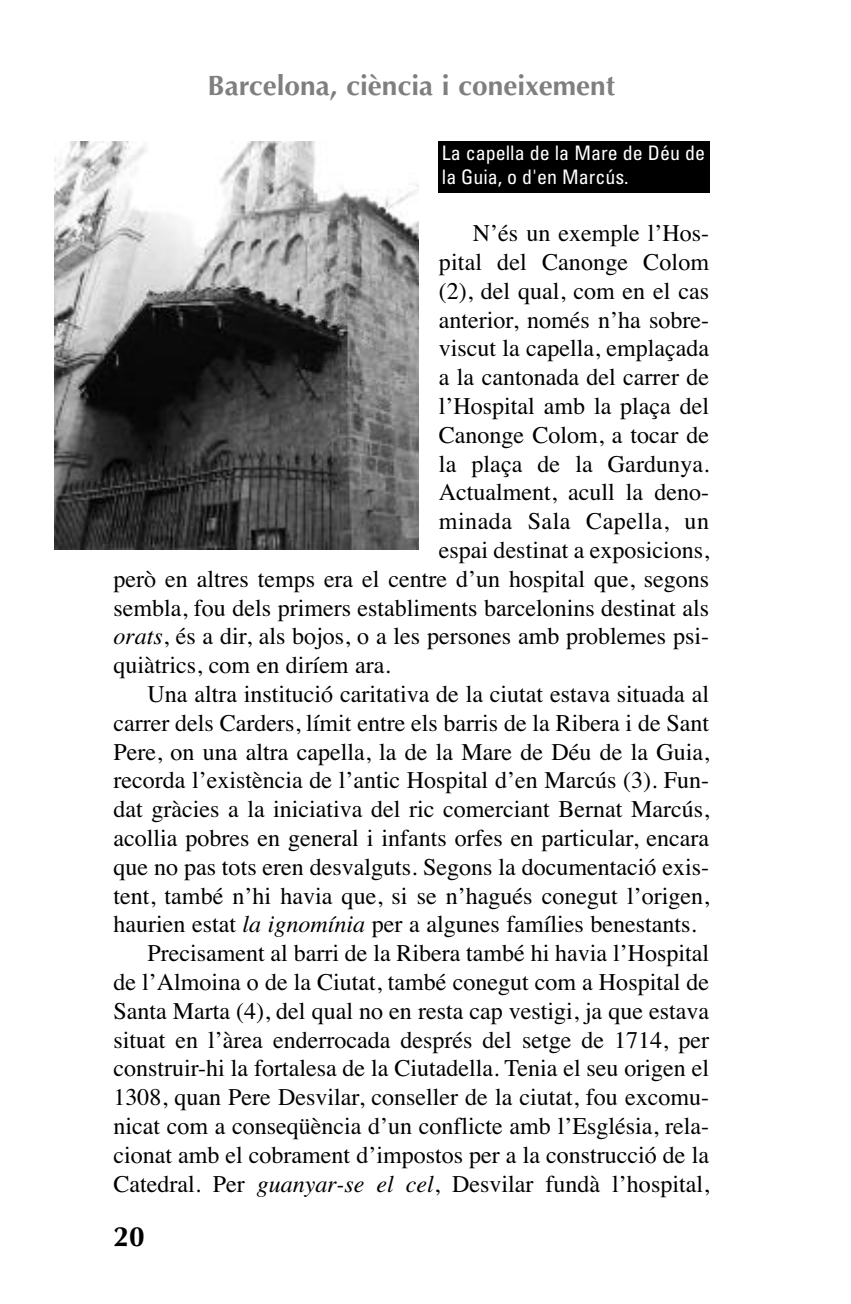
<style>
.page{position:relative;width:851px;height:1304px;background:#fff}
.page>*{position:absolute;margin:0;border:0;box-sizing:border-box;transform-origin:0 0}
.t1{font:700 28px "Optima";color:#7f7f7f}
.t2{font:700 28px "Optima";color:#000}
.t3{font:24px "Times";color:#000}
.t4{font:24px "Times";letter-spacing:.02em;color:#000}
.t5{font:condensed 20px/24px "Univers";color:#fff}
.s1{font-style:italic}
</style>
<div class="page">
<img style="left:55px;top:142px;width:364px;height:408px">
<div style="left:438px;top:142px;width:271px;height:51px;background:#000"></div>
<p class="t1" style="left:207px;top:74px;width:409px">Barcelona, ciència i coneixement</p>
<p class="t5" style="left:442px;top:143px;width:265px">La capella de la Mare de Déu de la Guia, o d'en Marcús.</p>
<p class="t3" style="left:473px;top:219px;width:238px">N’és un exemple l’Hos-</p>
<p class="t3" style="left:439px;top:248px;width:272px">pital del Canonge Colom</p>
<p class="t3" style="left:439px;top:276px;width:272px">(2), del qual, com en el cas</p>
<p class="t3" style="left:439px;top:305px;width:272px">anterior, només n’ha sobre-</p>
<p class="t3" style="left:439px;top:334px;width:272px">viscut la capella, emplaçada</p>
<p class="t3" style="left:439px;top:363px;width:272px">a la cantonada del carrer de</p>
<p class="t3" style="left:439px;top:392px;width:272px">l’Hospital amb la plaça del</p>
<p class="t3" style="left:439px;top:420px;width:272px">Canonge Colom, a tocar de</p>
<p class="t3" style="left:439px;top:449px;width:272px">la plaça de la Gardunya.</p>
<p class="t3" style="left:439px;top:478px;width:272px">Actualment, acull la deno-</p>
<p class="t4" style="left:439px;top:507px;width:272px">minada Sala Capella, un</p>
<p class="t3" style="left:439px;top:536px;width:272px">espai destinat a exposicions,</p>
<p class="t3" style="left:113px;top:564px;width:597px">però en altres temps era el centre d’un hospital que, segons</p>
<p class="t3" style="left:113px;top:593px;width:597px">sembla, fou dels primers establiments barcelonins destinat als</p>
<p class="t3" style="left:113px;top:622px;width:597px"><span class="s1">orats</span>, és a dir, als bojos, o a les persones amb problemes psi-</p>
<p class="t3" style="left:113px;top:651px;width:278px">quiàtrics, com en diríem ara.</p>
<p class="t3" style="left:147px;top:680px;width:563px">Una altra institució caritativa de la ciutat estava situada al</p>
<p class="t3" style="left:113px;top:708px;width:597px">carrer dels Carders, límit entre els barris de la Ribera i de Sant</p>
<p class="t3" style="left:113px;top:737px;width:597px">Pere, on una altra capella, la de la Mare de Déu de la Guia,</p>
<p class="t3" style="left:113px;top:766px;width:597px">recorda l’existència de l’antic Hospital d’en Marcús (3). Fun-</p>
<p class="t3" style="left:113px;top:795px;width:597px">dat gràcies a la iniciativa del ric comerciant Bernat Marcús,</p>
<p class="t3" style="left:113px;top:824px;width:597px">acollia pobres en general i infants orfes en particular, encara</p>
<p class="t3" style="left:113px;top:852px;width:597px">que no pas tots eren desvalguts. Segons la documentació exis-</p>
<p class="t3" style="left:113px;top:881px;width:597px">tent, també n’hi havia que, si se n’hagués conegut l’origen,</p>
<p class="t3" style="left:113px;top:910px;width:584px">haurien estat <span class="s1">la ignomínia</span> per a algunes famílies benestants.</p>
<p class="t3" style="left:147px;top:939px;width:563px">Precisament al barri de la Ribera també hi havia l’Hospital</p>
<p class="t3" style="left:113px;top:968px;width:597px">de l’Almoina o de la Ciutat, també conegut com a Hospital de</p>
<p class="t3" style="left:113px;top:996px;width:597px">Santa Marta (4), del qual no en resta cap vestigi, ja que estava</p>
<p class="t3" style="left:113px;top:1025px;width:597px">situat en l’àrea enderrocada després del setge de 1714, per</p>
<p class="t3" style="left:113px;top:1054px;width:597px">construir-hi la fortalesa de la Ciutadella. Tenia el seu origen el</p>
<p class="t3" style="left:113px;top:1083px;width:597px">1308, quan Pere Desvilar, conseller de la ciutat, fou excomu-</p>
<p class="t3" style="left:113px;top:1112px;width:597px">nicat com a conseqüència d’un conflicte amb l’Església, rela-</p>
<p class="t3" style="left:113px;top:1140px;width:597px">cionat amb el cobrament d’impostos per a la construcció de la</p>
<p class="t3" style="left:113px;top:1169px;width:597px">Catedral. Per <span class="s1">guanyar-se el cel</span>, Desvilar fundà l’hospital,</p>
<p class="t2" style="left:113px;top:1225px;width:33px">20</p>
</div>
